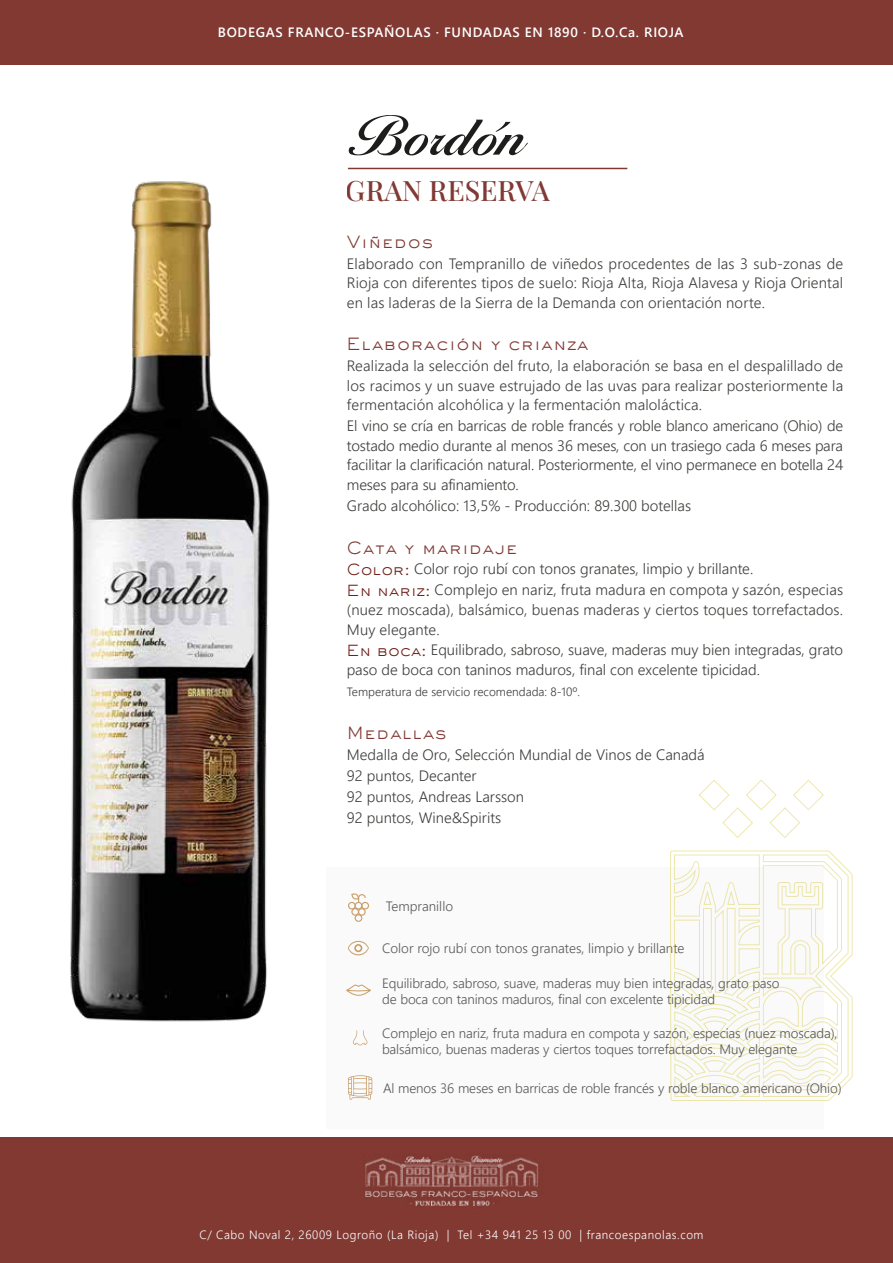
<style>
.page{position:relative;width:893px;height:1263px;background:#fff}
.page>*{position:absolute;margin:0;border:0;box-sizing:border-box;transform-origin:0 0}
.t1{font:28.05px "Playfair Display";color:#71201a}
.t2{font:16.5px "Sackers Gothic Light AT";letter-spacing:.05em;color:rgb(113 32 24/.89)}
.t3{font:16.5px "Sackers Gothic Light AT";letter-spacing:.05em;color:rgb(113 32 26/.89)}
.t4{font:300 15px/19.5px "Segoe UI";color:#3d3d3b;text-align:justify}
.t5{font:300 13.5px/16.5px "Segoe UI";letter-spacing:-.01em;color:#595857}
.t6{font:300 13.5px/16.5px "Segoe UI";letter-spacing:-.01em;color:#585857}
.t7{font:600 13.5px "Segoe UI";letter-spacing:.05em;color:#fff}
.t8{font:300 12px "Segoe UI";letter-spacing:.05em;color:#fff}
.t9{font:300 12px "Segoe UI";color:#3d3d3b}
.s1{font-family:"Sackers Gothic Light AT";font-weight:400;color:#71201a}
</style>
<div class="page">
<div style="left:0;top:1137px;width:893px;height:126px;background:#813932"></div>
<div style="left:0;top:0;width:893px;height:65px;background:#813932"></div>
<img style="left:70px;top:167px;width:398px;height:855px">
<hr style="left:348px;top:168px;width:279px;height:1px;background:#71201a">
<div style="left:326px;top:868px;width:498px;height:260px;background:#f5f5f5"></div>
<div style="left:355px;top:914px;width:7px;height:8px;border:1px solid #c89d68;border-radius:50%"></div>
<div style="left:355px;top:902px;width:7px;height:7px;border:1px solid #c89d68;border-radius:50%"></div>
<div style="left:361px;top:902px;width:8px;height:7px;border:1px solid #c89d68;border-radius:50%"></div>
<div style="left:348px;top:902px;width:8px;height:7px;border:1px solid #c89d68;border-radius:50%"></div>
<div style="left:351px;top:908px;width:8px;height:8px;border:1px solid #c89d68;border-radius:50%"></div>
<div style="left:358px;top:908px;width:8px;height:8px;border:1px solid #c89d68;border-radius:50%"></div>
<svg style="left:351px;top:893px;width:15px;height:10px"></svg>
<svg style="left:670px;top:780px;width:182px;height:321px"></svg>
<svg style="left:348px;top:941px;width:21px;height:14px"></svg>
<svg style="left:346px;top:984px;width:25px;height:12px"></svg>
<svg style="left:353px;top:1030px;width:14px;height:15px"></svg>
<svg style="left:348px;top:1075px;width:24px;height:24px"></svg>
<img style="left:365px;top:1155px;width:173px;height:51px">
<svg style="left:349px;top:115px;width:179px;height:41px"></svg>
<p class="t7" style="left:218px;top:20px;width:467px">BODEGAS FRANCO-ESPAÑOLAS · FUNDADAS EN 1890 · D.O.Ca. RIOJA</p>
<h1 class="t1" style="left:346px;top:168px;width:205px">GRAN RESERVA</h1>
<p class="t2" style="left:347px;top:231px;width:88px">Viñedos</p>
<p class="t4" style="left:347px;top:252px;width:498px">Elaborado con Tempranillo de viñedos procedentes de las 3 sub-zonas de Rioja con diferentes tipos de suelo: Rioja Alta, Rioja Alavesa y Rioja Oriental en las laderas de la Sierra de la Demanda con orientación norte.</p>
<p class="t2" style="left:347px;top:333px;width:243px">Elaboración y crianza</p>
<p class="t4" style="left:347px;top:355px;width:498px">Realizada la selección del fruto, la elaboración se basa en el despalillado de los racimos y un suave estrujado de las uvas para realizar posteriormente la fermentación alcohólica y la fermentación maloláctica.</p>
<p class="t4" style="left:347px;top:415px;width:498px">El vino se cría en barricas de roble francés y roble blanco americano (Ohio) de tostado medio durante al menos 36 meses, con un trasiego cada 6 meses para facilitar la clarificación natural. Posteriormente, el vino permanece en botella 24 meses para su afinamiento.</p>
<p class="t4" style="left:347px;top:494px;width:346px">Grado alcohólico: 13,5% - Producción: 89.300 botellas</p>
<p class="t3" style="left:347px;top:536px;width:172px">Cata y maridaje</p>
<p class="t4" style="left:347px;top:557px;width:498px;line-height:20.1px;text-align:left"><span class="s1">Color:</span> Color rojo rubí con tonos granates, limpio y brillante.<br><span class="s1">En nariz:</span> Complejo en nariz, fruta madura en compota y sazón, especias (nuez moscada), balsámico, buenas maderas y ciertos toques torrefactados.<br>Muy elegante.<br><span class="s1">En boca:</span> Equilibrado, sabroso, suave, maderas muy bien integradas, grato paso de boca con taninos maduros, final con excelente tipicidad.</p>
<p class="t9" style="left:347px;top:680px;width:235px">Temperatura de servicio recomendada: 8-10º.</p>
<p class="t3" style="left:347px;top:721px;width:101px">Medallas</p>
<p class="t4" style="left:347px;top:742px;width:359px;line-height:21px;text-align:left">Medalla de Oro, Selección Mundial de Vinos de Canadá<br>92 puntos, Decanter<br>92 puntos, Andreas Larsson<br>92 puntos, Wine&amp;Spirits</p>
<p class="t6" style="left:386px;top:897px;width:69px">Tempranillo</p>
<p class="t6" style="left:382px;top:939px;width:304px">Color rojo rubí con tonos granates, limpio y brillante</p>
<p class="t6" style="left:382px;top:973px;width:399px">Equilibrado, sabroso, suave, maderas muy bien integradas, grato paso de boca con taninos maduros, final con excelente tipicidad</p>
<p class="t5" style="left:382px;top:1023px;width:457px">Complejo en nariz, fruta madura en compota y sazón, especias (nuez moscada), balsámico, buenas maderas y ciertos toques torrefactados. Muy elegante</p>
<p class="t5" style="left:383px;top:1078px;width:460px">Al menos 36 meses en barricas de roble francés y roble blanco americano (Ohio)</p>
<p class="t8" style="left:199px;top:1223px;width:506px">C/ Cabo Noval 2, 26009 Logroño (La Rioja) | Tel +34 941 25 13 00 | francoespanolas.com</p>
</div>
